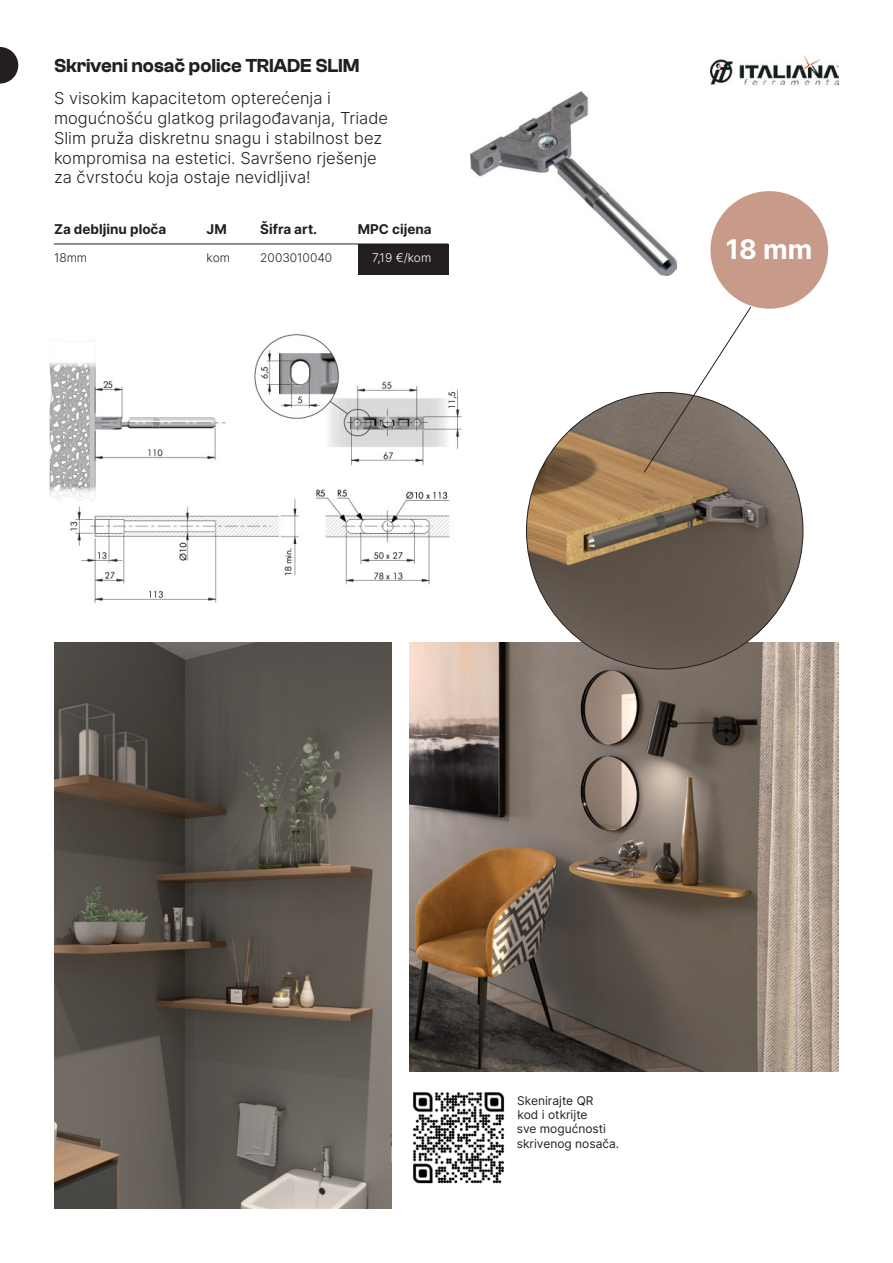
<style>
.page{position:relative;width:893px;height:1263px;background:#fff}
.page>*{position:absolute;margin:0;border:0;box-sizing:border-box;transform-origin:0 0}
.t1{font:700 27px "Inter";color:#fff}
.t2{font:600 19.5px "Clash Grotesk";letter-spacing:-.005em;color:#231f20}
.t3{font:300 16.5px/19.8px "Inter";color:#231f20}
.t4{font:700 13.5px "Inter";color:#231f20}
.t5{font:12px/14.4px "Inter";color:#231f20}
.t6{font:300 12px "Inter";color:#231f20}
.t7{font:300 12px "Inter";color:#fff}
</style>
<div class="page">
<div style="left:710px;top:191px;width:118px;height:118px;background:#c89a8a;border-radius:50%"></div>
<hr style="left:54px;top:244px;width:394px;height:1px;background:#231f20">
<img style="left:710px;top:56px;width:129px;height:28px">
<div style="left:358px;top:244px;width:90px;height:30px;background:#231f20"></div>
<img style="left:470px;top:92px;width:207px;height:184px">
<img style="left:49px;top:334px;width:413px;height:269px">
<img style="left:410px;top:643px;width:429px;height:428px">
<img style="left:54px;top:643px;width:337px;height:566px">
<img style="left:526px;top:392px;width:277px;height:277px;border-radius:138px">
<svg style="left:0;top:47px;width:18px;height:37px"></svg>
<svg style="left:643px;top:306px;width:109px;height:167px"></svg>
<img style="left:413px;top:1092px;width:92px;height:92px">
<p class="t2" style="left:54px;top:54px;width:307px">Skriveni nosač police TRIADE SLIM</p>
<p class="t3" style="left:54px;top:88px;width:336px">S visokim kapacitetom opterećenja i mogućnošću glatkog prilagođavanja, Triade Slim pruža diskretnu snagu i stabilnost bez kompromisa na estetici. Savršeno rješenje za čvrstoću koja ostaje nevidljiva!</p>
<p class="t4" style="left:54px;top:219px;width:114px">Za debljinu ploča</p>
<p class="t6" style="left:54px;top:249px;width:35px">18mm</p>
<p class="t4" style="left:207px;top:219px;width:22px">JM</p>
<p class="t4" style="left:260px;top:219px;width:58px">Šifra art.</p>
<p class="t4" style="left:358px;top:219px;width:75px">MPC cijena</p>
<p class="t6" style="left:207px;top:249px;width:25px">kom</p>
<p class="t6" style="left:260px;top:249px;width:73px">2003010040</p>
<p class="t7" style="left:372px;top:249px;width:61px">7,19 €/kom</p>
<p class="t1" style="left:726px;top:229px;width:88px">18 mm</p>
<p class="t5" style="left:517px;top:1093px;width:104px">Skenirajte QR<br>kod i otkrijte<br>sve mogućnosti skrivenog nosača.</p>
</div>
